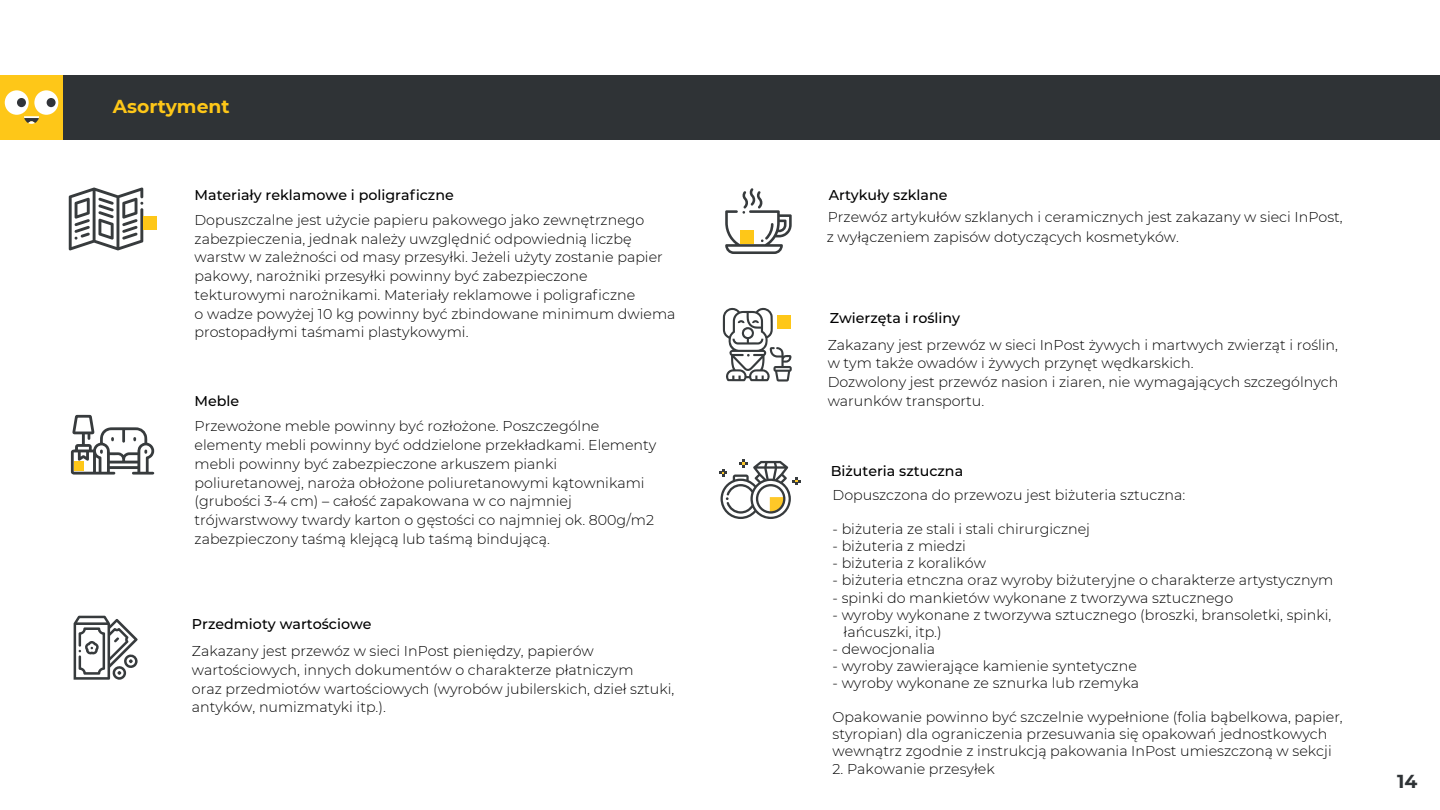
<style>
.page{position:relative;width:1440px;height:810px;background:#fff}
.page>*{position:absolute;margin:0;border:0;box-sizing:border-box;transform-origin:0 0}
.t1{font:700 18.75px "Montserrat";color:#fec718}
.t2{font:700 18.75px "Montserrat";color:#2f3336}
.t3{font:300 14.25px/18.8px "Montserrat";color:#000001}
.t4{font:500 14.25px "Montserrat";color:#000001}
</style>
<div class="page">
<svg style="left:725px;top:188px;width:67px;height:66px"></svg>
<div style="left:741px;top:231px;width:13px;height:13px;background:#fec718"></div>
<svg style="left:69px;top:187px;width:74px;height:63px"></svg>
<div style="left:143px;top:216px;width:13px;height:13px;background:#fec718"></div>
<div style="left:63px;top:75px;width:1377px;height:64px;background:#2f3336"></div>
<div style="left:0;top:75px;width:63px;height:64px;background:#fec718"></div>
<svg style="left:24px;top:116px;width:15px;height:8px"></svg>
<div style="left:5px;top:90px;width:24px;height:25px;background:#fff;border-radius:50%"></div>
<div style="left:17px;top:98px;width:9px;height:9px;background:#313439;border-radius:50%"></div>
<div style="left:34px;top:90px;width:24px;height:25px;background:#fff;border-radius:50%"></div>
<div style="left:47px;top:98px;width:9px;height:9px;background:#313439;border-radius:50%"></div>
<svg style="left:723px;top:308px;width:69px;height:74px"></svg>
<svg style="left:71px;top:415px;width:83px;height:60px"></svg>
<div style="left:74px;top:461px;width:9px;height:10px;background:#fec718"></div>
<svg style="left:74px;top:616px;width:64px;height:64px"></svg>
<svg style="left:719px;top:460px;width:81px;height:59px"></svg>
<h1 class="t1" style="left:113px;top:92px;width:118px">Asortyment</h1>
<p class="t4" style="left:195px;top:185px;width:261px">Materiały reklamowe i poligraficzne</p>
<p class="t3" style="left:195px;top:210px;width:483px">Dopuszczalne jest użycie papieru pakowego jako zewnętrznego zabezpieczenia, jednak należy uwzględnić odpowiednią liczbę warstw w zależności od masy przesyłki. Jeżeli użyty zostanie papier pakowy, narożniki przesyłki powinny być zabezpieczone tekturowymi narożnikami. Materiały reklamowe i poligraficzne<br>o wadze powyżej 10 kg powinny być zbindowane minimum dwiema prostopadłymi taśmami plastykowymi.</p>
<p class="t4" style="left:195px;top:391px;width:46px">Meble</p>
<p class="t3" style="left:195px;top:416px;width:463px">Przewożone meble powinny być rozłożone. Poszczególne elementy mebli powinny być oddzielone przekładkami. Elementy mebli powinny być zabezpieczone arkuszem pianki poliuretanowej, naroża obłożone poliuretanowymi kątownikami (grubości 3-4 cm) – całość zapakowana w co najmniej trójwarstwowy twardy karton o gęstości co najmniej ok. 800g/m2 zabezpieczony taśmą klejącą lub taśmą bindującą.</p>
<p class="t4" style="left:192px;top:614px;width:181px">Przedmioty wartościowe</p>
<p class="t3" style="left:192px;top:641px;width:484px">Zakazany jest przewóz w sieci InPost pieniędzy, papierów wartościowych, innych dokumentów o charakterze płatniczym<br>oraz przedmiotów wartościowych (wyrobów jubilerskich, dzieł sztuki, antyków, numizmatyki itp.).</p>
<p class="t4" style="left:829px;top:185px;width:120px">Artykuły szklane</p>
<p class="t3" style="left:828px;top:207px;width:516px">Przewóz artykułów szklanych i ceramicznych jest zakazany w sieci InPost,</p>
<p class="t3" style="left:827px;top:227px;width:354px">z wyłączeniem zapisów dotyczących kosmetyków.</p>
<p class="t4" style="left:830px;top:308px;width:132px">Zwierzęta i rośliny</p>
<p class="t3" style="left:828px;top:335px;width:512px">Zakazany jest przewóz w sieci InPost żywych i martwych zwierząt i roślin, w tym także owadów i żywych przynęt wędkarskich.<br>Dozwolony jest przewóz nasion i ziaren, nie wymagających szczególnych warunków transportu.</p>
<p class="t4" style="left:831px;top:461px;width:134px">Biżuteria sztuczna</p>
<p class="t3" style="left:833px;top:485px;width:354px">Dopuszczona do przewozu jest biżuteria sztuczna:</p>
<p class="t3" style="left:833px;top:519px;width:259px">- biżuteria ze stali i stali chirurgicznej</p>
<p class="t3" style="left:833px;top:536px;width:135px">- biżuteria z miedzi</p>
<p class="t3" style="left:833px;top:553px;width:155px">- biżuteria z koralików</p>
<p class="t3" style="left:833px;top:571px;width:502px">- biżuteria etnczna oraz wyroby biżuteryjne o charakterze artystycznym</p>
<p class="t3" style="left:833px;top:588px;width:402px">- spinki do mankietów wykonane z tworzywa sztucznego</p>
<p class="t3" style="left:844px;top:606px;width:489px;line-height:17.1px;text-indent:-11px">- wyroby wykonane z tworzywa sztucznego (broszki, bransoletki, spinki, łańcuszki, itp.)</p>
<p class="t3" style="left:833px;top:639px;width:104px">- dewocjonalia</p>
<p class="t3" style="left:833px;top:656px;width:306px">- wyroby zawierające kamienie syntetyczne</p>
<p class="t3" style="left:833px;top:673px;width:308px">- wyroby wykonane ze sznurka lub rzemyka</p>
<p class="t3" style="left:833px;top:708px;width:512px;line-height:17.1px">Opakowanie powinno być szczelnie wypełnione (folia bąbelkowa, papier, styropian) dla ograniczenia przesuwania się opakowań jednostkowych wewnątrz zgodnie z instrukcją pakowania InPost umieszczoną w sekcji</p>
<p class="t3" style="left:833px;top:759px;width:164px">2. Pakowanie przesyłek</p>
<h1 class="t2" style="left:1397px;top:768px;width:22px">14</h1>
</div>
